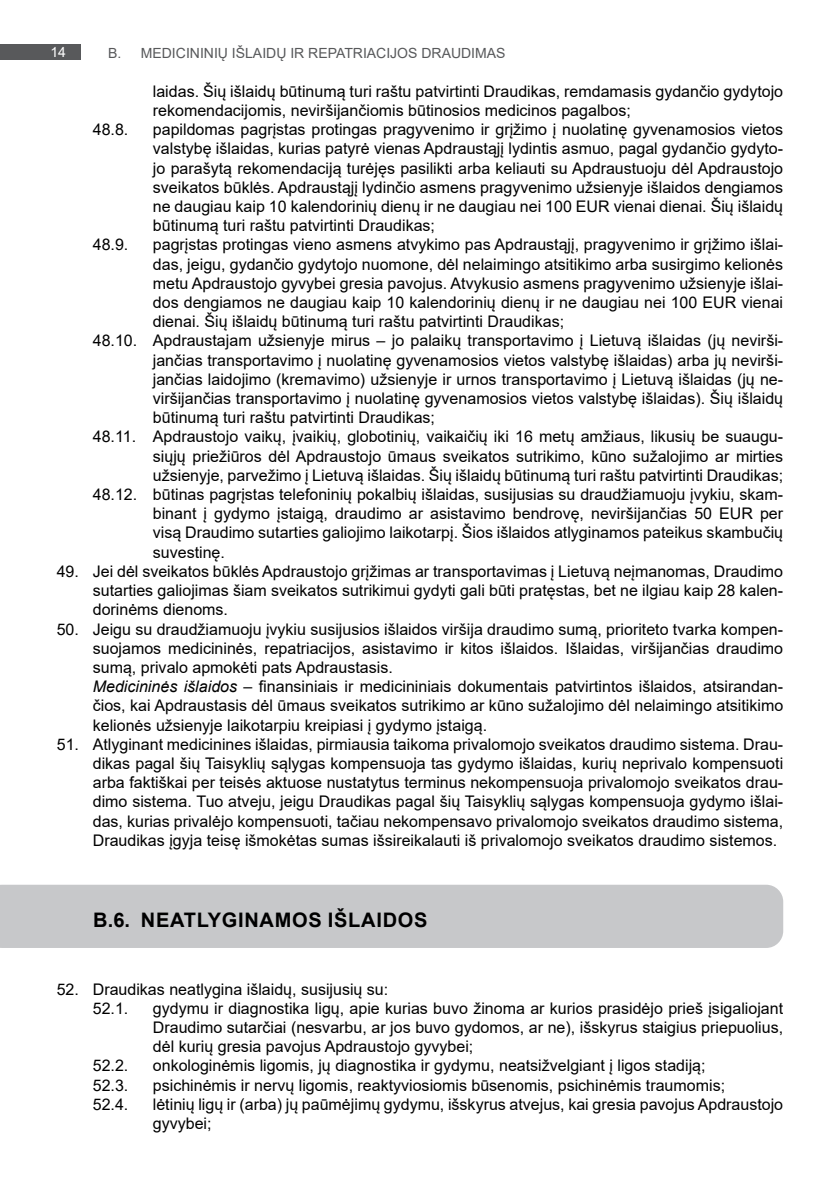
<style>
.page{position:relative;width:840px;height:1191px;background:#fff}
.page>*{position:absolute;margin:0;border:0;box-sizing:border-box;transform-origin:0 0}
.t1{font:700 20px "Arial";letter-spacing:.035em;color:#000}
.t2{font:16px/19.2px "Arial";color:#000}
.t3{font:14px "Arial";color:#58595b}
.t4{font:14px "Arial";color:#fff}
.s1{font-style:italic}
</style>
<div class="page">
<div style="left:0;top:44px;width:80px;height:16px;background:#58595b"></div>
<div style="left:0;top:884px;width:782px;height:64px;background:#c7c8ca"></div>
<p class="t4" style="left:50px;top:43px;width:17px">14</p>
<p class="t3" style="left:108px;top:44px;width:398px">B. MEDICININIŲ IŠLAIDŲ IR REPATRIACIJOS DRAUDIMAS</p>
<p class="t2" style="left:153px;top:81px;width:631px">laidas. Šių išlaidų būtinumą turi raštu patvirtinti Draudikas, remdamasis gydančio gydytojo rekomendacijomis, neviršijančiomis būtinosios medicinos pagalbos;</p>
<p class="t2" style="left:93px;top:120px;width:37px">48.8.</p>
<p class="t2" style="left:153px;top:120px;width:631px;text-align:justify">papildomas pagrįstas protingas pragyvenimo ir grįžimo į nuolatinę gyvenamosios vietos valstybę išlaidas, kurias patyrė vienas Apdraustąjį lydintis asmuo, pagal gydančio gydyto&shy;jo parašytą rekomendaciją turėjęs pasilikti arba keliauti su Apdraustuoju dėl Apdraustojo sveikatos būklės. Apdraustąjį lydinčio asmens pragyvenimo užsienyje išlaidos dengiamos ne daugiau kaip 10 kalendorinių dienų ir ne daugiau nei 100 EUR vienai dienai. Šių išlaidų būtinumą turi raštu patvirtinti Draudikas;</p>
<p class="t2" style="left:93px;top:235px;width:37px">48.9.</p>
<p class="t2" style="left:153px;top:235px;width:631px">pagrįstas protingas vieno asmens atvykimo pas Apdraustąjį, pragyvenimo ir grįžimo išlai-</p>
<p class="t2" style="left:153px;top:254px;width:631px">das, jeigu, gydančio gydytojo nuomone, dėl nelaimingo atsitikimo arba susirgimo kelionės</p>
<p class="t2" style="left:153px;top:273px;width:631px">metu Apdraustojo gyvybei gresia pavojus. Atvykusio asmens pragyvenimo užsienyje išlai-</p>
<p class="t2" style="left:153px;top:293px;width:631px">dos dengiamos ne daugiau kaip 10 kalendorinių dienų ir ne daugiau nei 100 EUR vienai</p>
<p class="t2" style="left:153px;top:312px;width:412px">dienai. Šių išlaidų būtinumą turi raštu patvirtinti Draudikas;</p>
<p class="t2" style="left:93px;top:331px;width:691px">48.10. Apdraustajam užsienyje mirus – jo palaikų transportavimo į Lietuvą išlaidas (jų nevirši-</p>
<p class="t2" style="left:153px;top:350px;width:631px">jančias transportavimo į nuolatinę gyvenamosios vietos valstybę išlaidas) arba jų nevirši-</p>
<p class="t2" style="left:153px;top:369px;width:631px">jančias laidojimo (kremavimo) užsienyje ir urnos transportavimo į Lietuvą išlaidas (jų ne-</p>
<p class="t2" style="left:153px;top:389px;width:631px">viršijančias transportavimo į nuolatinę gyvenamosios vietos valstybę išlaidas). Šių išlaidų</p>
<p class="t2" style="left:153px;top:408px;width:283px">būtinumą turi raštu patvirtinti Draudikas;</p>
<p class="t2" style="left:93px;top:427px;width:691px">48.11. Apdraustojo vaikų, įvaikių, globotinių, vaikaičių iki 16 metų amžiaus, likusių be suaugu-</p>
<p class="t2" style="left:153px;top:446px;width:631px">siųjų priežiūros dėl Apdraustojo ūmaus sveikatos sutrikimo, kūno sužalojimo ar mirties</p>
<p class="t2" style="left:153px;top:465px;width:631px">užsienyje, parvežimo į Lietuvą išlaidas. Šių išlaidų būtinumą turi raštu patvirtinti Draudikas;</p>
<p class="t2" style="left:93px;top:485px;width:691px">48.12. būtinas pagrįstas telefoninių pokalbių išlaidas, susijusias su draudžiamuoju įvykiu, skam-</p>
<p class="t2" style="left:153px;top:504px;width:631px">binant į gydymo įstaigą, draudimo ar asistavimo bendrovę, neviršijančias 50 EUR per</p>
<p class="t2" style="left:153px;top:523px;width:631px">visą Draudimo sutarties galiojimo laikotarpį. Šios išlaidos atlyginamos pateikus skambučių</p>
<p class="t2" style="left:153px;top:542px;width:74px">suvestinę.</p>
<p class="t2" style="left:93px;top:561px;width:691px;text-align:justify;text-indent:-36px">49. Jei dėl sveikatos būklės Apdraustojo grįžimas ar transportavimas į Lietuvą neįmanomas, Draudimo sutarties galiojimas šiam sveikatos sutrikimui gydyti gali būti pratęstas, bet ne ilgiau kaip 28 kalen&shy;dorinėms dienoms.</p>
<p class="t2" style="left:93px;top:619px;width:691px;text-indent:-36px">50. Jeigu su draudžiamuoju įvykiu susijusios išlaidos viršija draudimo sumą, prioriteto tvarka kompen&shy;suojamos medicininės, repatriacijos, asistavimo ir kitos išlaidos. Išlaidas, viršijančias draudimo sumą, privalo apmokėti pats Apdraustasis.<br><span class="s1">Medicininės išlaidos</span> – finansiniais ir medicininiais dokumentais patvirtintos išlaidos, atsirandan&shy;čios, kai Apdraustasis dėl ūmaus sveikatos sutrikimo ar kūno sužalojimo dėl nelaimingo atsitikimo kelionės užsienyje laikotarpiu kreipiasi į gydymo įstaigą.</p>
<p class="t2" style="left:93px;top:734px;width:691px;text-align:justify;text-indent:-36px">51. Atlyginant medicinines išlaidas, pirmiausia taikoma privalomojo sveikatos draudimo sistema. Drau&shy;dikas pagal šių Taisyklių sąlygas kompensuoja tas gydymo išlaidas, kurių neprivalo kompensuoti arba faktiškai per teisės aktuose nustatytus terminus nekompensuoja privalomojo sveikatos drau&shy;dimo sistema. Tuo atveju, jeigu Draudikas pagal šių Taisyklių sąlygas kompensuoja gydymo išlai&shy;das, kurias privalėjo kompensuoti, tačiau nekompensavo privalomojo sveikatos draudimo sistema, Draudikas įgyja teisę išmokėtas sumas išsireikalauti iš privalomojo sveikatos draudimo sistemos.</p>
<p class="t1" style="left:93px;top:906px;width:335px">B.6. NEATLYGINAMOS IŠLAIDOS</p>
<p class="t2" style="left:93px;top:979px;width:297px;text-indent:-36px">52. Draudikas neatlygina išlaidų, susijusių su:<br>52.1.</p>
<p class="t2" style="left:153px;top:998px;width:631px;text-align:justify">gydymu ir diagnostika ligų, apie kurias buvo žinoma ar kurios prasidėjo prieš įsigaliojant Draudimo sutarčiai (nesvarbu, ar jos buvo gydomos, ar ne), išskyrus staigius priepuolius, dėl kurių gresia pavojus Apdraustojo gyvybei;</p>
<p class="t2" style="left:93px;top:1056px;width:37px">52.2.</p>
<p class="t2" style="left:153px;top:1056px;width:554px">onkologinėmis ligomis, jų diagnostika ir gydymu, neatsižvelgiant į ligos stadiją;</p>
<p class="t2" style="left:93px;top:1075px;width:37px">52.3.</p>
<p class="t2" style="left:153px;top:1075px;width:573px">psichinėmis ir nervų ligomis, reaktyviosiomis būsenomis, psichinėmis traumomis;</p>
<p class="t2" style="left:93px;top:1094px;width:37px">52.4.</p>
<p class="t2" style="left:153px;top:1094px;width:631px">lėtinių ligų ir (arba) jų paūmėjimų gydymu, išskyrus atvejus, kai gresia pavojus Apdraustojo gyvybei;</p>
</div>
